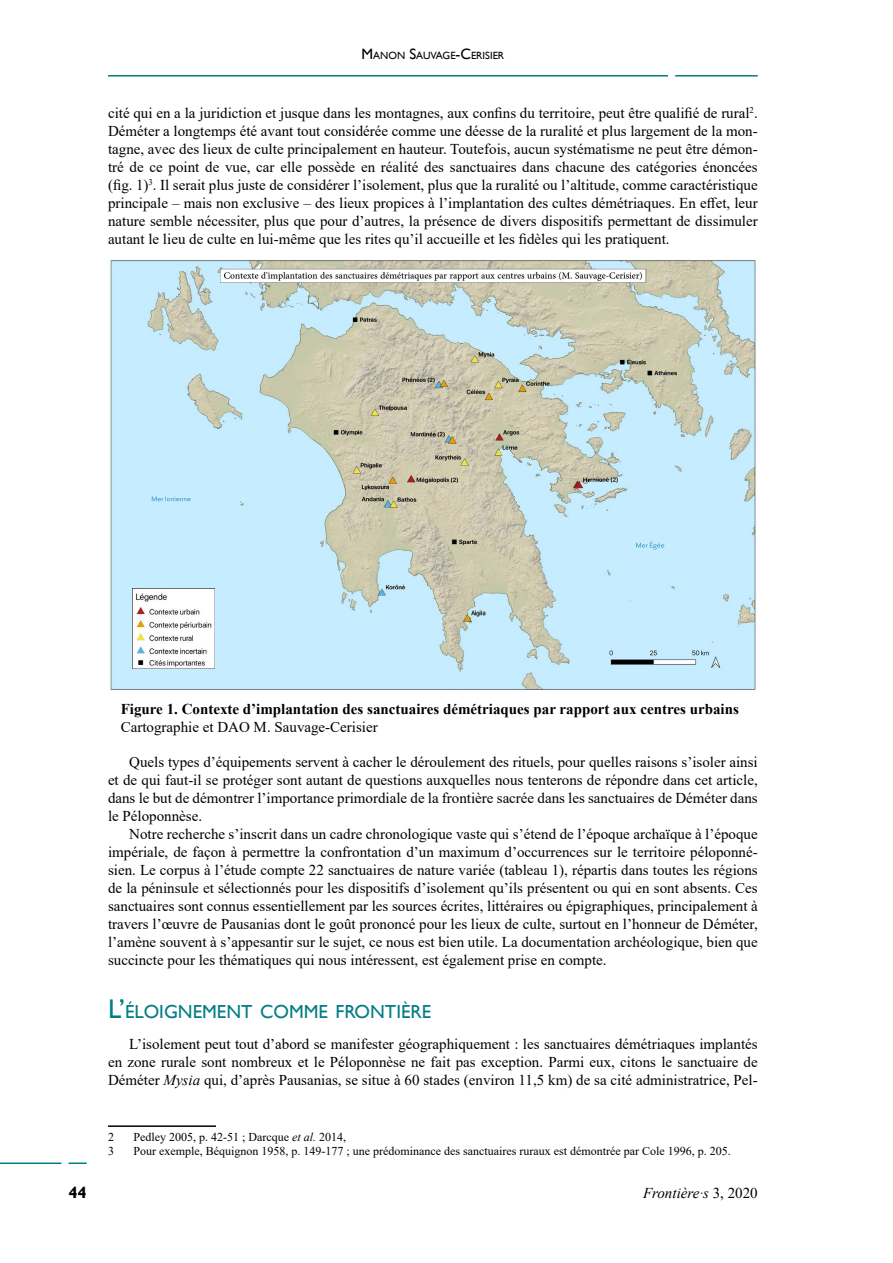
<style>
.page{position:relative;width:893px;height:1263px;background:#fff}
.page>*{position:absolute;margin:0;border:0;box-sizing:border-box;transform-origin:0 0}
.t1{font:18.9px "Gill Sans";color:#037d84}
.t2{font:700 16.5px "Gill Sans";color:#000}
.t3{font:15px/18px "Times New Roman";color:#000;text-align:justify}
.t4{font:700 15px "Times New Roman";color:#000}
.t5{font:italic 15px "Times New Roman";color:#000}
.t6{font:12px "Times New Roman";color:#000}
.t7{font:10.5px "Gill Sans";color:#000}
.s1{font-size:15px}
.s2{font-size:27px}
.s3{font-style:italic}
.s4{font-style:normal}
</style>
<div class="page">
<hr style="left:0;top:1162px;width:87px;height:2px;background:#037d84">
<div style="left:61px;top:1160px;width:8px;height:7px;background:#fff;border-radius:50%"></div>
<hr style="left:108px;top:75px;width:650px;height:2px;background:#037d84">
<div style="left:668px;top:72px;width:7px;height:7px;background:#fff;border-radius:50%"></div>
<hr style="left:108px;top:1125px;width:108px;height:2px;background:#000">
<img style="left:108px;top:260px;width:648px;height:431px">
<svg style="left:152px;top:496px;width:39px;height:5px"></svg>
<svg style="left:636px;top:541px;width:28px;height:8px"></svg>
<img style="left:346px;top:344px;width:209px;height:172px">
<img style="left:566px;top:472px;width:22px;height:19px">
<img style="left:132px;top:589px;width:82px;height:79px">
<img style="left:371px;top:573px;width:121px;height:52px">
<p class="t7" style="left:361px;top:50px;width:144px"><span class="s1">M</span>ANON <span class="s1">S</span>AUVAGE<span class="s1">‑C</span>ERISI ER</p>
<p class="t3" style="left:108px;top:104px;width:651px">cité qui en a la juridiction et jusque dans les montagnes, aux confins du territoire, peut être qualifié de rural<sup>2</sup>.<br>Déméter a longtemps été avant tout considérée comme une déesse de la ruralité et plus largement de la mon&shy;tagne, avec des lieux de culte principalement en hauteur. Toutefois, aucun systématisme ne peut être démon&shy;tré de ce point de vue, car elle possède en réalité des sanctuaires dans chacune des catégories énoncées (fig. 1)<sup>3</sup>. Il serait plus juste de considérer l’isolement, plus que la ruralité ou l’altitude, comme caractéristique principale – mais non exclusive – des lieux propices à l’implantation des cultes démétriaques. En effet, leur nature semble nécessiter, plus que pour d’autres, la présence de divers dispositifs permettant de dissimuler autant le lieu de culte en lui-même que les rites qu’il accueille et les fidèles qui les pratiquent.</p>
<p class="t4" style="left:121px;top:698px;width:620px">Figure 1. Contexte d’implantation des sanctuaires démétriaques par rapport aux centres urbains</p>
<p class="t3" style="left:121px;top:717px;width:259px">Cartographie et DAO M. Sauvage‑Cerisier</p>
<p class="t3" style="left:108px;top:752px;width:651px;text-indent:21px">Quels types d’équipements servent à cacher le déroulement des rituels, pour quelles raisons s’isoler ainsi et de qui faut-il se protéger sont autant de questions auxquelles nous tenterons de répondre dans cet article, dans le but de démontrer l’importance primordiale de la frontière sacrée dans les sanctuaires de Déméter dans le Péloponnèse.</p>
<p class="t3" style="left:108px;top:824px;width:651px;text-indent:21px">Notre recherche s’inscrit dans un cadre chronologique vaste qui s’étend de l’époque archaïque à l’époque impériale, de façon à permettre la confrontation d’un maximum d’occurrences sur le territoire péloponné&shy;sien. Le corpus à l’étude compte 22 sanctuaires de nature variée (tableau 1), répartis dans toutes les régions de la péninsule et sélectionnés pour les dispositifs d’isolement qu’ils présentent ou qui en sont absents. Ces sanctuaires sont connus essentiellement par les sources écrites, littéraires ou épigraphiques, principalement à travers l’œuvre de Pausanias dont le goût prononcé pour les lieux de culte, surtout en l’honneur de Déméter, l’amène souvent à s’appesantir sur le sujet, ce nous est bien utile. La documentation archéologique, bien que succincte pour les thématiques qui nous intéressent, est également prise en compte.</p>
<p class="t1" style="left:108px;top:1001px;width:325px"><span class="s2">L’</span>ÉLOIGNEMENT COMM E FRONTIÈRE</p>
<p class="t3" style="left:108px;top:1034px;width:651px;text-indent:21px">L’isolement peut tout d’abord se manifester géographiquement : les sanctuaires démétriaques implantés en zone rurale sont nombreux et le Péloponnèse ne fait pas exception. Parmi eux, citons le sanctuaire de Déméter <span class="s3">Mysia</span> qui, d’après Pausanias, se situe à 60 stades (environ 11,5 km) de sa cité administratrice, Pel-</p>
<p class="t6" style="left:108px;top:1128px;width:7px">2</p>
<p class="t6" style="left:134px;top:1128px;width:214px">Pedley 2005, p. 42-51 ; Darcque <span class="s3">et al.</span> 2014,</p>
<p class="t6" style="left:108px;top:1142px;width:7px">3</p>
<p class="t6" style="left:134px;top:1142px;width:599px">Pour exemple, Béquignon 1958, p. 149-177 ; une prédominance des sanctuaires ruraux est démontrée par Cole 1996, p. 205.</p>
<p class="t2" style="left:69px;top:1183px;width:20px">44</p>
<p class="t5" style="left:643px;top:1183px;width:116px">Frontière·s <span class="s4">3, 2020</span></p>
</div>
